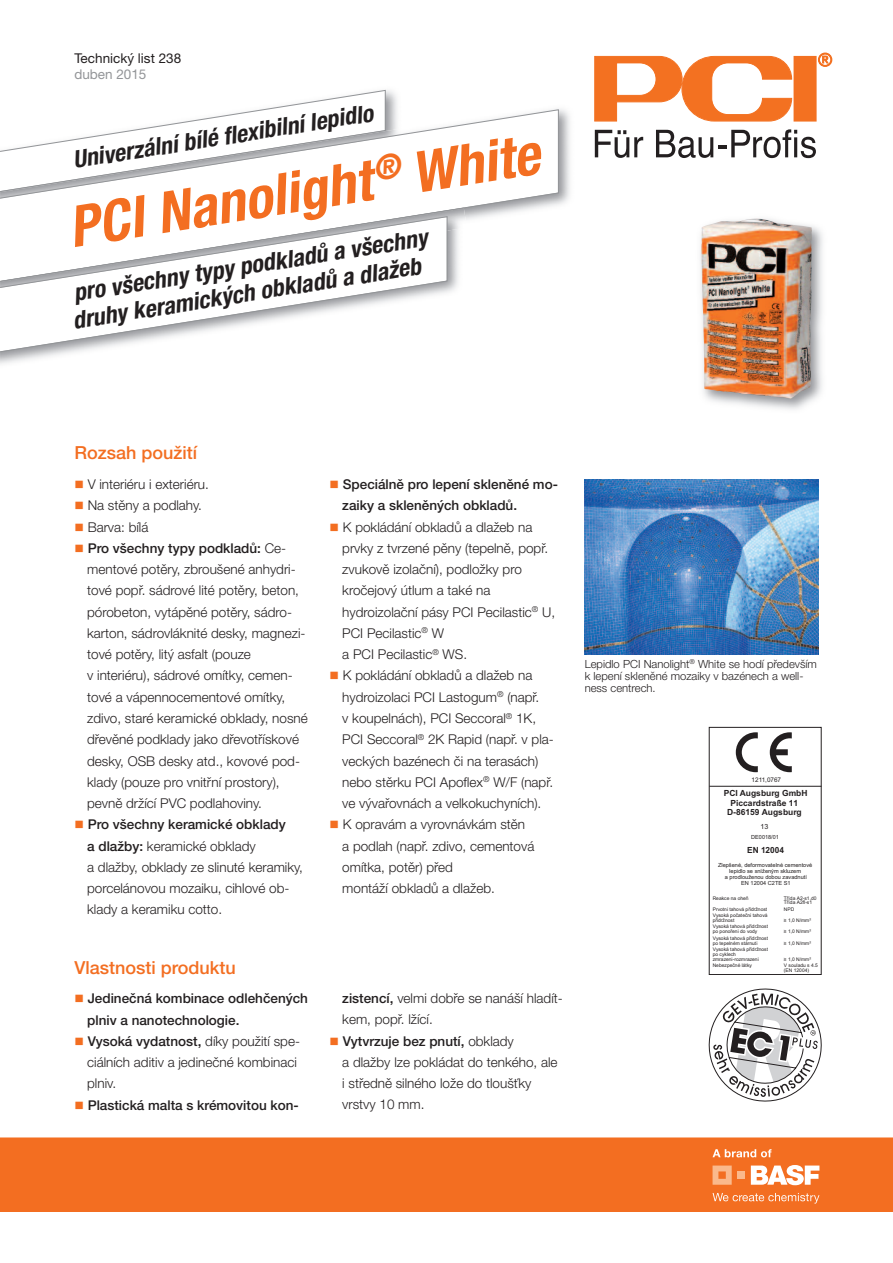
<style>
.page{position:relative;width:893px;height:1263px;background:#fff}
.page>*{position:absolute;margin:0;border:0;box-sizing:border-box;transform-origin:0 0}
.t1{font:italic 700 condensed 57px "Helvetica Neue LT Pro";color:#f36e21}
.t2{font:italic 700 condensed 24px/27px "Helvetica Neue LT Pro";color:#231f20}
.t3{font:500 18px "Helvetica Neue LT Pro";color:#f36e21}
.t4{font:300 13.5px/21.3px "Helvetica Neue LT Pro";color:#231f20}
.t5{font:500 13.5px/21.3px "Helvetica Neue LT Pro";color:#231f20}
.t6{font:13.5px "Helvetica Neue LT Pro";color:#231f20}
.t7{font:13.5px "Helvetica Neue LT Pro";color:#939598}
.t8{font:300 11.25px/12px "Helvetica Neue LT Pro";color:#231f20}
.t9{font:700 8.4px/9.1px "Arial";color:#231f20;text-align:center}
.t10{font:7.05px "Arial";color:#231f20}
.t11{font:6.3px "Arial";color:#231f20}
.t12{font:5.7px/6px "Arial";color:#231f20;text-align:center}
.t13{font:4.95px/4.9px "Arial";color:#231f20}
.s1{color:#f36e21}
.s2{font-weight:500}
</style>
<div class="page">
<div style="left:794px;top:57px;width:22px;height:64px;background:#f37121"></div>
<svg style="left:595px;top:56px;width:197px;height:65px"></svg>
<svg style="left:595px;top:130px;width:48px;height:28px"></svg>
<svg style="left:656px;top:129px;width:160px;height:29px"></svg>
<svg style="left:818px;top:53px;width:14px;height:13px"></svg>
<img style="left:265px;top:101px;width:305px;height:104px">
<svg style="left:1px;top:109px;width:558px;height:111px"></svg>
<img style="left:700px;top:218px;width:123px;height:192px">
<svg style="left:800px;top:387px;width:10px;height:5px"></svg>
<div style="left:0;top:1138px;width:893px;height:74px;background:#f36e21"></div>
<svg style="left:712px;top:1165px;width:20px;height:20px"></svg>
<div style="left:738px;top:1171px;width:7px;height:8px;background:#fab98c"></div>
<svg style="left:751px;top:1165px;width:68px;height:20px"></svg>
<svg style="left:712px;top:1193px;width:107px;height:10px"></svg>
<svg style="left:712px;top:1149px;width:59px;height:8px"></svg>
<hr style="left:709px;top:786px;width:112px;height:1px;background:#231f20">
<div style="left:709px;top:727px;width:112px;height:248px;border:1px solid #231f20"></div>
<svg style="left:736px;top:732px;width:22px;height:40px"></svg>
<svg style="left:770px;top:732px;width:22px;height:40px"></svg>
<svg style="left:709px;top:989px;width:112px;height:112px"></svg>
<img style="left:1px;top:208px;width:463px;height:75px">
<svg style="left:1px;top:216px;width:447px;height:139px"></svg>
<img style="left:585px;top:479px;width:234px;height:176px">
<p class="t6" style="left:74px;top:53px;width:108px">Technický list 238</p>
<p class="t7" style="left:74px;top:69px;width:74px">duben 2015</p>
<h2 class="t2" style="left:71px;top:149px;width:305px;rotate:-9deg">Univerzální bílé fl exibilní lepidlo</h2>
<h1 class="t1" style="left:66px;top:207px;width:477px;rotate:-9deg">PCI Nanolight<sup>®</sup> White</h1>
<h2 class="t2" style="left:67px;top:282px;width:365px;rotate:-9deg">pro všechny typy podkladů a všechny druhy keramických obkladů a dlažeb</h2>
<h3 class="t3" style="left:74px;top:446px;width:124px">Rozsah použití</h3>
<p class="t4" style="left:74px;top:475px;width:136px"><span class="s1">■</span> V interiéru i exteriéru.</p>
<p class="t4" style="left:74px;top:496px;width:129px"><span class="s1">■</span> Na stěny a podlahy.</p>
<p class="t4" style="left:74px;top:517px;width:76px"><span class="s1">■</span> Barva: bílá</p>
<p class="t4" style="left:87px;top:539px;width:222px;text-indent:-13px"><span class="s1">■</span> <span class="s2">Pro všechny typy podkladů:</span> Ce&shy;mentové potěry, zbroušené anhydri&shy;tové popř. sádrové lité potěry, beton, pórobeton, vytápěné potěry, sádro&shy;karton, sádrovláknité desky, magnezi&shy;tové potěry, litý asfalt (pouze<br>v interiéru), sádrové omítky, cemen&shy;tové a vápennocementové omítky, zdivo, staré keramické obklady, nosné dřevěné podklady jako dřevotřískové desky, OSB desky atd., kovové pod&shy;klady (pouze pro vnitřní prostory), pevně držící PVC podlahoviny.</p>
<p class="t4" style="left:87px;top:815px;width:217px;text-indent:-13px"><span class="s1">■</span> <span class="s2">Pro všechny keramické obklady<br>a dlažby:</span> keramické obklady<br>a dlažby, obklady ze slinuté keramiky, porcelánovou mozaiku, cihlové ob&shy;klady a keramiku cotto.</p>
<h3 class="t3" style="left:74px;top:961px;width:163px">Vlastnosti produktu</h3>
<p class="t5" style="left:87px;top:989px;width:222px;text-indent:-13px"><span class="s1">■</span> Jedinečná kombinace odlehčených plniv a nanotechnologie.</p>
<p class="t4" style="left:87px;top:1032px;width:214px;text-indent:-13px"><span class="s1">■</span> <span class="s2">Vysoká vydatnost,</span> díky použití spe&shy;ciálních aditiv a jedinečné kombinaci plniv.</p>
<p class="t5" style="left:74px;top:1095px;width:226px"><span class="s1">■</span> Plastická malta s krémovitou kon-</p>
<p class="t5" style="left:342px;top:475px;width:217px;text-indent:-13px"><span class="s1">■</span> Speciálně pro lepení skleněné mo&shy;zaiky a skleněných obkladů.</p>
<p class="t4" style="left:342px;top:517px;width:214px;text-indent:-13px"><span class="s1">■</span> K pokládání obkladů a dlažeb na prvky z tvrzené pěny (tepelně, popř. zvukově izolační), podložky pro kročejový útlum a také na hydroizolační pásy PCI Pecilastic<sup>®</sup> U,<br>PCI Pecilastic<sup>®</sup> W<br>a PCI Pecilastic<sup>®</sup> WS.</p>
<p class="t4" style="left:342px;top:666px;width:213px;text-indent:-13px"><span class="s1">■</span> K pokládání obkladů a dlažeb na hydroizolaci PCI Lastogum<sup>®</sup> (např.<br>v koupelnách), PCI Seccoral<sup>®</sup> 1K, PCI Seccoral<sup>®</sup> 2K Rapid (např. v pla&shy;veckých bazénech či na terasách) nebo stěrku PCI Apoflex<sup>®</sup> W/F (např. ve vývařovnách a velkokuchyních).</p>
<p class="t4" style="left:342px;top:815px;width:194px;text-indent:-13px"><span class="s1">■</span> K opravám a vyrovnávkám stěn a podlah (např. zdivo, cementová omítka, potěr) před<br>montáží obkladů a dlažeb.</p>
<p class="t4" style="left:342px;top:989px;width:222px"><span class="s2">zistencí,</span> velmi dobře se nanáší hladít&shy;kem, popř. lžící.</p>
<p class="t4" style="left:342px;top:1031px;width:217px;text-indent:-13px"><span class="s1">■</span> <span class="s2">Vytvrzuje bez pnutí,</span> obklady<br>a dlažby lze pokládat do tenkého, ale i středně silného lože do tloušťky vrstvy 10 mm.</p>
<p class="t8" style="left:585px;top:659px;width:234px">Lepidlo PCI Nanolight<sup>®</sup> White se hodí především k lepení skleněné mozaiky v bazénech a well&shy;ness centrech.</p>
<p class="t11" style="left:752px;top:776px;width:31px">1211,0767</p>
<p class="t9" style="left:724px;top:789px;width:85px">PCI Augsburg GmbH<br>Piccardstraße 11<br>D-86159 Augsburg</p>
<p class="t10" style="left:760px;top:822px;width:9px">13</p>
<p class="t9" style="left:747px;top:846px;width:38px">EN 12004</p>
<p class="t12" style="left:751px;top:834px;width:29px">DE0018/01</p>
<p class="t12" style="left:718px;top:862px;width:96px">Zlepšené, deformovatelné cementové lepidlo se sníženým skluzem<br>a prodlouženou dobou zavadnutí<br>EN 12004 C2TE S1</p>
<p class="t13" style="left:713px;top:895px;width:37px">Reakce na oheň</p>
<p class="t13" style="left:784px;top:895px;width:34px">Třída A2-s1,d0<br>Třída A2fl-s1</p>
<p class="t13" style="left:713px;top:907px;width:56px">Prvotni tahová přidržnost</p>
<p class="t13" style="left:784px;top:907px;width:12px">NPD</p>
<p class="t13" style="left:713px;top:913px;width:56px">Vysoká počatečni tahová přidržnost</p>
<p class="t13" style="left:784px;top:918px;width:29px">≥ 1,0 N/mm²</p>
<p class="t13" style="left:713px;top:924px;width:57px">Vysoká tahová přidržnost po ponořeni do vody</p>
<p class="t13" style="left:784px;top:929px;width:29px">≥ 1,0 N/mm²</p>
<p class="t13" style="left:713px;top:935px;width:57px">Vysoká tahová přidržnost po tepelném stárnuti</p>
<p class="t13" style="left:784px;top:940px;width:29px">≥ 1,0 N/mm²</p>
<p class="t13" style="left:713px;top:947px;width:57px">Vysoká tahová přidržnost po cyklech zmrazeni-rozmrazeni</p>
<p class="t13" style="left:784px;top:957px;width:29px">≥ 1,0 N/mm²</p>
<p class="t13" style="left:713px;top:963px;width:41px">Nebezpečné látky</p>
<p class="t13" style="left:784px;top:963px;width:36px">V souladu s 4.5 (EN 12004)</p>
</div>
